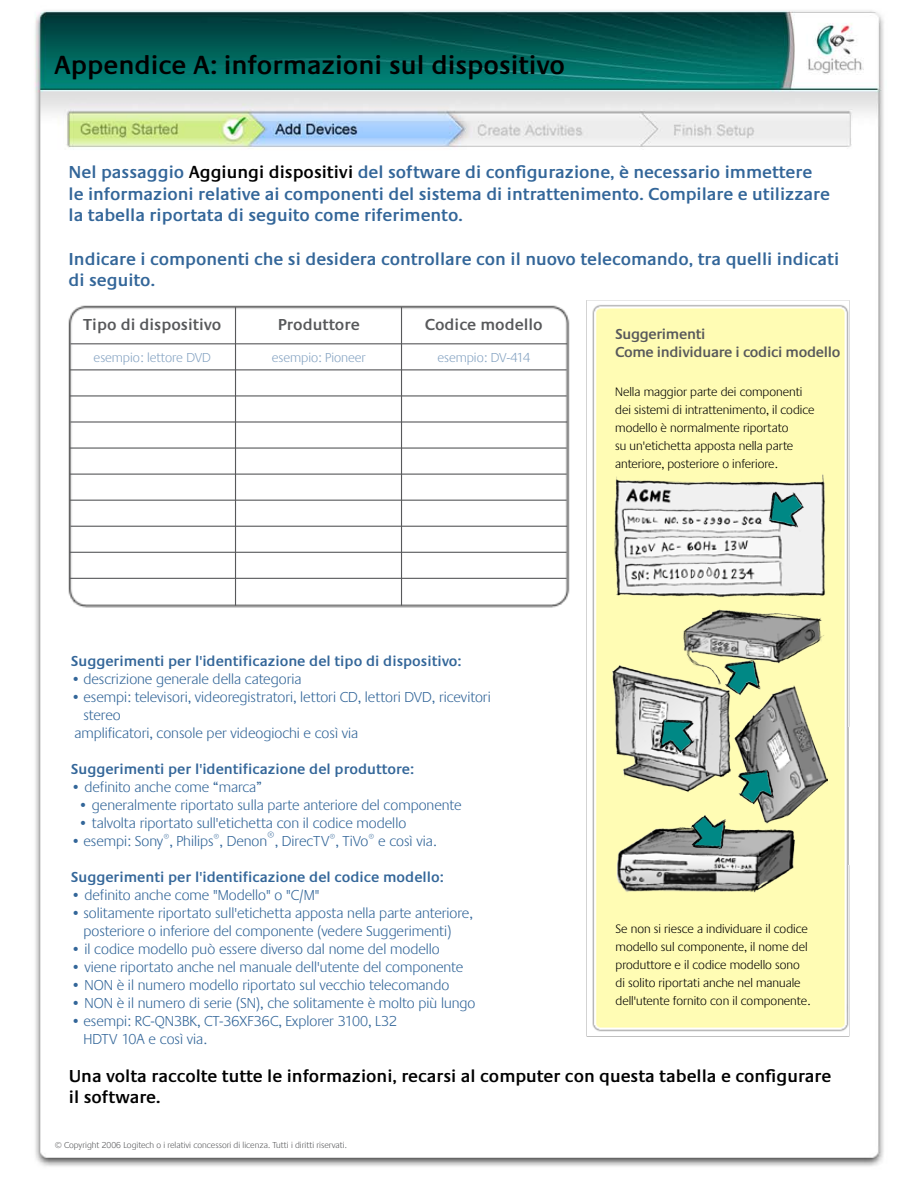
<style>
.page{position:relative;width:918px;height:1188px;background:#fff}
.page>*{position:absolute;margin:0;border:0;box-sizing:border-box;transform-origin:0 0}
.t1{font:600 27px "Praxis EF";color:#000}
.t2{font:600 18px/21.6px "Praxis EF";color:#369}
.t3{font:600 18px/21.6px "Praxis EF";color:#000}
.t4{font:600 16.5px "Praxis EF";color:#58595b}
.t5{font:300 15px/18px "Praxis EF";color:#369;text-align:center}
.t6{font:600 15px "Praxis EF";color:#369}
.t7{font:600 15px/18px "Praxis EF";letter-spacing:-.02em;color:#58595b}
.t8{font:300 13.5px "Praxis EF";color:#85a3c2}
.t9{font:300 12.75px/18px "Praxis EF";color:#000}
.t10{font:300 9px "Praxis EF";color:#58595b}
.s1{color:#000}
</style>
<div class="page">
<img style="left:35px;top:10px;width:849px;height:1157px">
<img style="left:584px;top:292px;width:274px;height:744px">
<img style="left:611px;top:471px;width:216px;height:426px">
<svg style="left:726px;top:662px;width:32px;height:32px"></svg>
<svg style="left:661px;top:721px;width:31px;height:31px"></svg>
<svg style="left:693px;top:816px;width:31px;height:31px"></svg>
<svg style="left:740px;top:771px;width:32px;height:32px"></svg>
<svg style="left:770px;top:494px;width:32px;height:32px"></svg>
<img style="left:68px;top:305px;width:503px;height:306px">
<hr style="left:70px;top:343px;width:497px;height:1px;background:#58595b">
<hr style="left:70px;top:369px;width:497px;height:1px;background:#58595b">
<hr style="left:70px;top:395px;width:497px;height:2px;background:#58595b">
<hr style="left:70px;top:421px;width:497px;height:2px;background:#58595b">
<hr style="left:70px;top:447px;width:497px;height:2px;background:#58595b">
<hr style="left:70px;top:474px;width:497px;height:1px;background:#58595b">
<hr style="left:70px;top:500px;width:497px;height:1px;background:#58595b">
<hr style="left:70px;top:526px;width:497px;height:1px;background:#58595b">
<hr style="left:70px;top:552px;width:497px;height:1px;background:#58595b">
<hr style="left:70px;top:578px;width:497px;height:1px;background:#58595b">
<hr style="left:235px;top:307px;width:1px;height:299px;background:#58595b">
<hr style="left:401px;top:307px;width:1px;height:299px;background:#58595b">
<h1 class="t1" style="left:54px;top:50px;width:513px">Appendice A: informazioni sul dispositivo</h1>
<p class="t2" style="left:69px;top:162px;width:763px">Nel passaggio <span class="s1">Aggiungi dispositivi</span> del software di configurazione, è necessario immettere le informazioni relative ai componenti del sistema di intrattenimento. Compilare e utilizzare la tabella riportata di seguito come riferimento.</p>
<p class="t2" style="left:69px;top:248px;width:772px">Indicare i componenti che si desidera controllare con il nuovo telecomando, tra quelli indicati di seguito.</p>
<p class="t4" style="left:83px;top:316px;width:140px">Tipo di dispositivo</p>
<p class="t4" style="left:278px;top:316px;width:84px">Produttore</p>
<p class="t4" style="left:425px;top:316px;width:119px">Codice modello</p>
<p class="t8" style="left:94px;top:351px;width:119px">esempio: lettore DVD</p>
<p class="t8" style="left:272px;top:351px;width:95px">esempio: Pioneer</p>
<p class="t8" style="left:437px;top:351px;width:94px">esempio: DV-414</p>
<p class="t7" style="left:615px;top:325px;width:227px">Suggerimenti<br>Come individuare i codici modello</p>
<p class="t9" style="left:615px;top:383px;width:201px">Nella maggior parte dei componenti dei sistemi di intrattenimento, il codice modello è normalmente riportato<br>su un'etichetta apposta nella parte anteriore, posteriore o inferiore.</p>
<p class="t6" style="left:71px;top:653px;width:392px">Suggerimenti per l'identificazione del tipo di dispositivo:</p>
<p class="t5" style="left:71px;top:670px;width:232px">• descrizione generale della categoria</p>
<p class="t5" style="left:71px;top:688px;width:421px">• esempi: televisori, videoregistratori, lettori CD, lettori DVD, ricevitori</p>
<p class="t5" style="left:83px;top:706px;width:39px">stereo</p>
<p class="t5" style="left:74px;top:724px;width:285px">amplificatori, console per videogiochi e così via</p>
<p class="t6" style="left:71px;top:761px;width:345px">Suggerimenti per l'identificazione del produttore:</p>
<p class="t5" style="left:71px;top:778px;width:193px">• definito anche come “marca”</p>
<p class="t5" style="left:78px;top:796px;width:385px">• generalmente riportato sulla parte anteriore del componente</p>
<p class="t5" style="left:78px;top:814px;width:330px">• talvolta riportato sull'etichetta con il codice modello</p>
<p class="t5" style="left:71px;top:832px;width:368px">• esempi: Sony<sup>®</sup>, Philips<sup>®</sup>, Denon®, DirecTV<sup>®</sup>, TiVo<sup>®</sup> e così via.</p>
<p class="t6" style="left:71px;top:869px;width:375px">Suggerimenti per l'identificazione del codice modello:</p>
<p class="t5" style="left:71px;top:886px;width:250px">• definito anche come "Modello" o "C/M"</p>
<p class="t5" style="left:71px;top:904px;width:404px">• solitamente riportato sull'etichetta apposta nella parte anteriore, posteriore o inferiore del componente (vedere Suggerimenti)</p>
<p class="t5" style="left:71px;top:940px;width:371px">• il codice modello può essere diverso dal nome del modello</p>
<p class="t5" style="left:71px;top:958px;width:394px">• viene riportato anche nel manuale dell'utente del componente</p>
<p class="t5" style="left:71px;top:976px;width:380px">• NON è il numero modello riportato sul vecchio telecomando</p>
<p class="t5" style="left:71px;top:994px;width:406px">• NON è il numero di serie (SN), che solitamente è molto più lungo</p>
<p class="t5" style="left:83px;top:1012px;width:315px;text-align:left;text-indent:-13px">• esempi: RC-QN3BK, CT-36XF36C, Explorer 3100, L32<br>HDTV 10A e così via.</p>
<p class="t9" style="left:616px;top:920px;width:196px">Se non si riesce a individuare il codice modello sul componente, il nome del produttore e il codice modello sono di solito riportati anche nel manuale dell'utente fornito con il componente.</p>
<p class="t3" style="left:69px;top:1065px;width:764px">Una volta raccolte tutte le informazioni, recarsi al computer con questa tabella e configurare il software.</p>
<p class="t10" style="left:55px;top:1140px;width:294px">© Copyright 2006 Logitech o i relativi concessori di licenza. Tutti i diritti riservati.</p>
</div>
